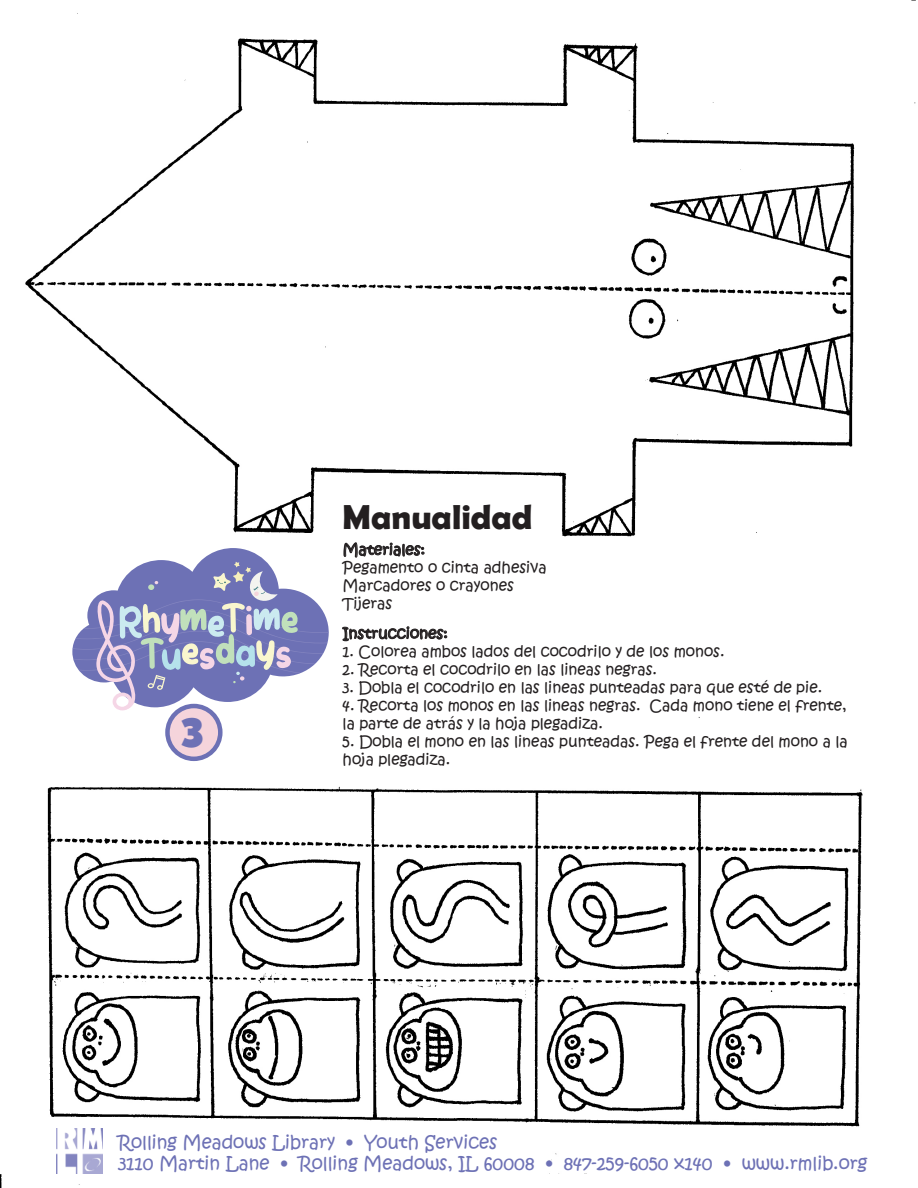
<style>
.page{position:relative;width:918px;height:1188px;background:#fff}
.page>*{position:absolute;margin:0;border:0;box-sizing:border-box;transform-origin:0 0}
.t1{font:900 43.5px "Kabob";color:#6d71b5}
.t2{font:700 34.8px "Berlin Sans FB Demi";color:#231f20}
.t3{font:18px "Kristen ITC";color:#6d71b5}
.t4{font:15px/18px "Kristen ITC";color:#231f20}
</style>
<div class="page">
<img style="left:0;top:0;width:916px;height:1188px">
<svg style="left:72px;top:548px;width:257px;height:162px"></svg>
<img style="left:57px;top:1129px;width:46px;height:45px">
<div style="left:167px;top:706px;width:53px;height:53px;background:#f5d4db;border-radius:50%"></div>
<div style="left:165px;top:704px;width:58px;height:57px;border:4px solid #6d71b5;border-radius:50%"></div>
<div style="left:343px;top:497px;width:191px;height:43px;background:#fff"></div>
<div style="left:343px;top:540px;width:272px;height:87px;background:#fff"></div>
<svg style="left:343px;top:542px;width:82px;height:16px"></svg>
<svg style="left:342px;top:626px;width:106px;height:25px"></svg>
<p class="t1" style="left:180px;top:707px;width:25px">3</p>
<p class="t2" style="left:343px;top:497px;width:191px">Manualidad</p>
<p class="t4" style="left:343px;top:541px;width:84px">Materiales:</p>
<p class="t4" style="left:343px;top:559px;width:206px">Pegamento o cinta adhesiva</p>
<p class="t4" style="left:343px;top:577px;width:173px">Marcadores o crayones</p>
<p class="t4" style="left:343px;top:595px;width:51px">Tijeras</p>
<p class="t4" style="left:343px;top:625px;width:107px">Instrucciones:</p>
<p class="t4" style="left:343px;top:643px;width:383px">1. Colorea ambos lados del cocodrilo y de los monos.</p>
<p class="t4" style="left:343px;top:661px;width:316px">2. Recorta el cocodrilo en las lineas negras.</p>
<p class="t4" style="left:343px;top:679px;width:481px">3. Dobla el cocodrilo en las lineas punteadas para que esté de pie.</p>
<p class="t4" style="left:343px;top:697px;width:506px">4. Recorta los monos en las lineas negras. Cada mono tiene el frente,</p>
<p class="t4" style="left:343px;top:715px;width:262px">la parte de atrás y la hoja plegadiza.</p>
<p class="t4" style="left:343px;top:733px;width:507px">5. Dobla el mono en las lineas punteadas. Pega el frente del mono a la hoja plegadiza.</p>
<p class="t3" style="left:118px;top:1130px;width:381px">Rolling Meadows Library • Youth Services</p>
<p class="t3" style="left:118px;top:1152px;width:751px">3110 Martin Lane • Rolling Meadows, IL 60008 • 847-259-6050 x140 • www.rmlib.org</p>
</div>
